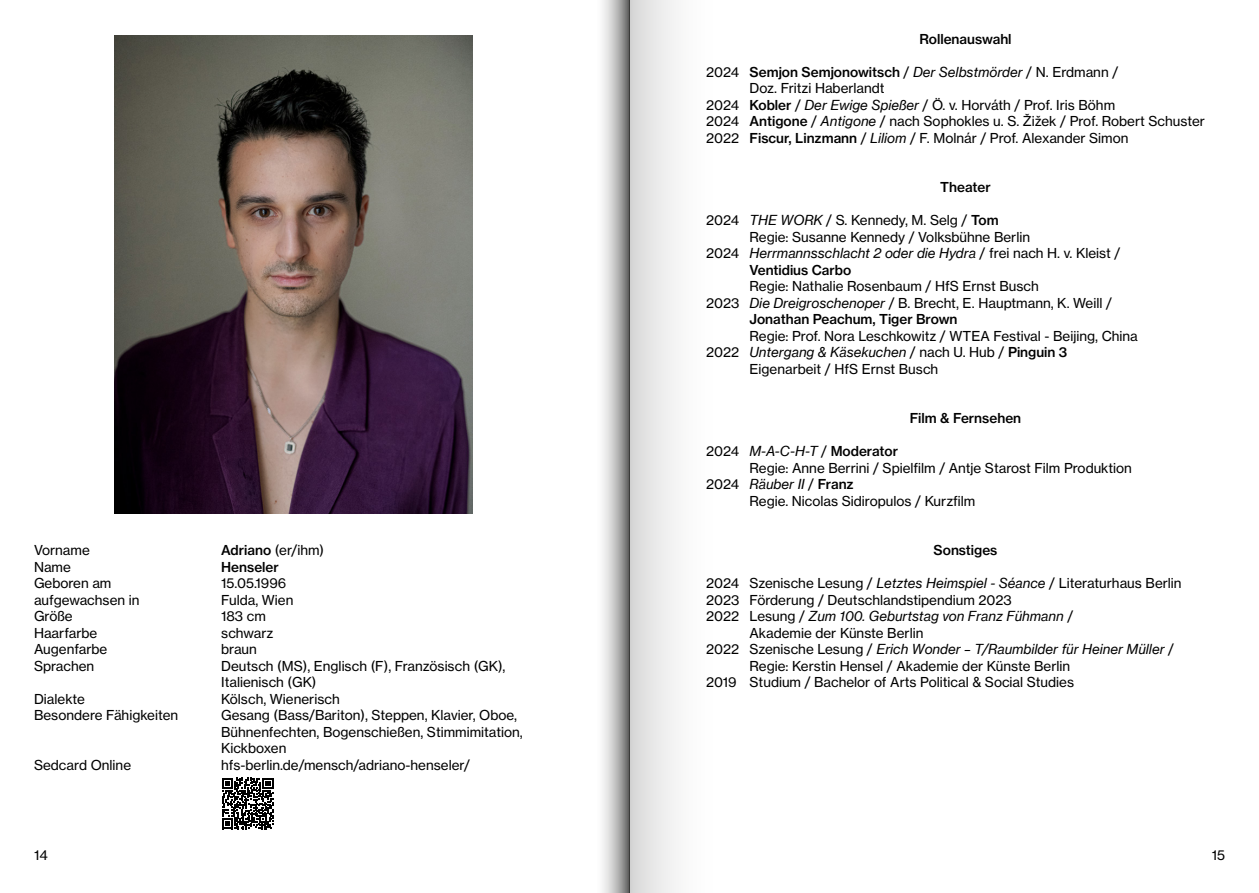
<style>
.page{position:relative;width:1259px;height:893px;background:#fff}
.page>*{position:absolute;margin:0;border:0;box-sizing:border-box;transform-origin:0 0}
.Fließtext_ohne_Tabstopp{font:13.5px/16.5px "Neue Haas Grotesk Text";color:#000}
.Text___Facts{font:13.5px/16.5px "Neue Haas Grotesk Text";color:#000}
.Fließtext_ohne_Tabstopp-2{font:13.5px/16.5px "N Haas Grotesk TXW02 56 It";color:#000}
.Kategorie_Headline_Unterstrichen{font:500 13.5px "Neue Haas Grotesk Text";color:#000}
.Text___Facts-2{font:500 13.5px "Neue Haas Grotesk Text";color:#000}
.s1{font-weight:500}
.s2{font-family:"N Haas Grotesk TXW02 56 It"}
.s3{font-family:"Neue Haas Grotesk Text"}
.s4{font-family:"Neue Haas Grotesk Text";font-weight:500}
</style>
<div class="page">
<img style="left:115px;top:35px;width:357px;height:479px">
<svg style="left:222px;top:778px;width:51px;height:51px"></svg>
<div style="left:629px;top:0;width:87px;height:893px;background:linear-gradient(to right,#dadada,#fff)"></div>
<svg style="left:602px;top:0;width:27px;height:893px;background:#bfbfbf"></svg>
<p class="Text___Facts" style="left:34px;top:542px;width:57px">Vorname</p>
<p class="Text___Facts" style="left:221px;top:542px;width:104px"><span class="s1">Adriano</span> (er/ihm)</p>
<p class="Text___Facts" style="left:34px;top:558px;width:38px">Name</p>
<p class="Text___Facts-2" style="left:221px;top:558px;width:59px">Henseler</p>
<p class="Text___Facts" style="left:34px;top:575px;width:79px">Geboren am</p>
<p class="Text___Facts" style="left:221px;top:575px;width:67px">15.05.1996</p>
<p class="Text___Facts" style="left:34px;top:591px;width:107px">aufgewachsen in</p>
<p class="Text___Facts" style="left:221px;top:591px;width:74px">Fulda, Wien</p>
<p class="Text___Facts" style="left:34px;top:608px;width:40px">Größe</p>
<p class="Text___Facts" style="left:221px;top:608px;width:46px">183 cm</p>
<p class="Text___Facts" style="left:34px;top:624px;width:65px">Haarfarbe</p>
<p class="Text___Facts" style="left:221px;top:624px;width:54px">schwarz</p>
<p class="Text___Facts" style="left:34px;top:641px;width:75px">Augenfarbe</p>
<p class="Text___Facts" style="left:221px;top:641px;width:37px">braun</p>
<p class="Text___Facts" style="left:34px;top:657px;width:62px">Sprachen</p>
<p class="Text___Facts" style="left:221px;top:657px;width:286px">Deutsch (MS), Englisch (F), Französisch (GK),<br>Italienisch (GK)</p>
<p class="Text___Facts" style="left:34px;top:690px;width:52px">Dialekte</p>
<p class="Text___Facts" style="left:221px;top:690px;width:120px">Kölsch, Wienerisch</p>
<p class="Text___Facts" style="left:34px;top:707px;width:146px">Besondere Fähigkeiten</p>
<p class="Text___Facts" style="left:221px;top:707px;width:303px">Gesang (Bass/Bariton), Steppen, Klavier, Oboe,<br>Bühnenfechten, Bogenschießen, Stimmimitation,<br>Kickboxen</p>
<p class="Text___Facts" style="left:34px;top:756px;width:99px">Sedcard Online</p>
<p class="Text___Facts" style="left:221px;top:756px;width:250px">hfs-berlin.de/mensch/adriano-henseler/</p>
<p class="Kategorie_Headline_Unterstrichen" style="left:919px;top:30px;width:94px">Rollenauswahl</p>
<p class="Fließtext_ohne_Tabstopp" style="left:749px;top:63px;width:370px;text-indent:-43px">2024 <span class="s1">Semjon Semjonowitsch</span> / <span class="s2">Der Selbstmörder</span> / N. Erdmann /<br>Doz. Fritzi Haberlandt</p>
<p class="Fließtext_ohne_Tabstopp" style="left:706px;top:96px;width:411px">2024 <span class="s1">Kobler</span> / <span class="s2">Der Ewige Spießer</span> / Ö. v. Horváth / Prof. Iris Böhm</p>
<p class="Fließtext_ohne_Tabstopp" style="left:706px;top:113px;width:500px">2024 <span class="s1">Antigone</span> / <span class="s2">Antigone</span> / nach Sophokles u. S. Žižek / Prof. Robert Schuster</p>
<p class="Fließtext_ohne_Tabstopp" style="left:706px;top:129px;width:424px">2022 <span class="s1">Fiscur, Linzmann</span> / <span class="s2">Liliom</span> / F. Molnár / Prof. Alexander Simon</p>
<p class="Kategorie_Headline_Unterstrichen" style="left:940px;top:179px;width:52px">Theater</p>
<p class="Fließtext_ohne_Tabstopp" style="left:706px;top:212px;width:294px">2024 <span class="s2">THE WORK</span> / S. Kennedy, M. Selg / <span class="s1">Tom</span></p>
<p class="Fließtext_ohne_Tabstopp" style="left:749px;top:228px;width:282px">Regie: Susanne Kennedy / Volksbühne Berlin</p>
<p class="Fließtext_ohne_Tabstopp-2" style="left:749px;top:245px;width:372px;text-indent:-44px"><span class="s3">2024</span> Herrmannsschlacht 2 oder die Hydra <span class="s3">/ frei nach H. v. Kleist /<br></span><span class="s4">Ventidius Carbo</span></p>
<p class="Fließtext_ohne_Tabstopp" style="left:749px;top:278px;width:291px">Regie: Nathalie Rosenbaum / HfS Ernst Busch</p>
<p class="Fließtext_ohne_Tabstopp" style="left:749px;top:294px;width:364px;text-indent:-44px">2023 <span class="s2">Die Dreigroschenoper</span> / B. Brecht, E. Hauptmann, K. Weill /<br><span class="s1">Jonathan Peachum, Tiger Brown</span></p>
<p class="Fließtext_ohne_Tabstopp" style="left:749px;top:327px;width:390px">Regie: Prof. Nora Leschkowitz / WTEA Festival - Beijing, China</p>
<p class="Fließtext_ohne_Tabstopp-2" style="left:706px;top:344px;width:363px"><span class="s3">2022</span> Untergang &amp; Käsekuchen <span class="s3">/ nach U. Hub /</span> <span class="s4">Pinguin 3</span></p>
<p class="Fließtext_ohne_Tabstopp" style="left:749px;top:360px;width:190px">Eigenarbeit / HfS Ernst Busch</p>
<p class="Kategorie_Headline_Unterstrichen" style="left:909px;top:410px;width:113px">Film &amp; Fernsehen</p>
<p class="Fließtext_ohne_Tabstopp-2" style="left:706px;top:443px;width:194px"><span class="s3">2024</span> M-A-C-H-T <span class="s3">/</span> <span class="s4">Moderator</span></p>
<p class="Fließtext_ohne_Tabstopp" style="left:749px;top:459px;width:384px">Regie: Anne Berrini / Spielfilm / Antje Starost Film Produktion</p>
<p class="Fließtext_ohne_Tabstopp-2" style="left:706px;top:476px;width:149px"><span class="s3">2024</span> Räuber II <span class="s3">/</span> <span class="s4">Franz</span></p>
<p class="Fließtext_ohne_Tabstopp" style="left:749px;top:492px;width:227px">Regie. Nicolas Sidiropulos / Kurzfilm</p>
<p class="Kategorie_Headline_Unterstrichen" style="left:933px;top:542px;width:65px">Sonstiges</p>
<p class="Fließtext_ohne_Tabstopp" style="left:706px;top:575px;width:477px">2024 Szenische Lesung / <span class="s2">Letztes Heimspiel - Séance</span> / Literaturhaus Berlin</p>
<p class="Fließtext_ohne_Tabstopp" style="left:706px;top:591px;width:307px">2023 Förderung / Deutschlandstipendium 2023</p>
<p class="Fließtext_ohne_Tabstopp-2" style="left:706px;top:608px;width:369px"><span class="s3">2022 Lesung /</span> Zum 100. Geburtstag von Franz Fühmann <span class="s3">/</span></p>
<p class="Fließtext_ohne_Tabstopp" style="left:749px;top:624px;width:175px">Akademie der Künste Berlin</p>
<p class="Fließtext_ohne_Tabstopp-2" style="left:706px;top:641px;width:469px"><span class="s3">2022 Szenische Lesung /</span> Erich Wonder – T/Raumbilder für Heiner Müller <span class="s3">/</span></p>
<p class="Fließtext_ohne_Tabstopp" style="left:749px;top:657px;width:322px">Regie: Kerstin Hensel / Akademie der Künste Berlin</p>
<p class="Fließtext_ohne_Tabstopp" style="left:706px;top:674px;width:369px">2019 Studium / Bachelor of Arts Political &amp; Social Studies</p>
<p class="Text___Facts" style="left:34px;top:847px;width:15px">14</p>
<p class="Text___Facts" style="left:1211px;top:847px;width:15px">15</p>
</div>
